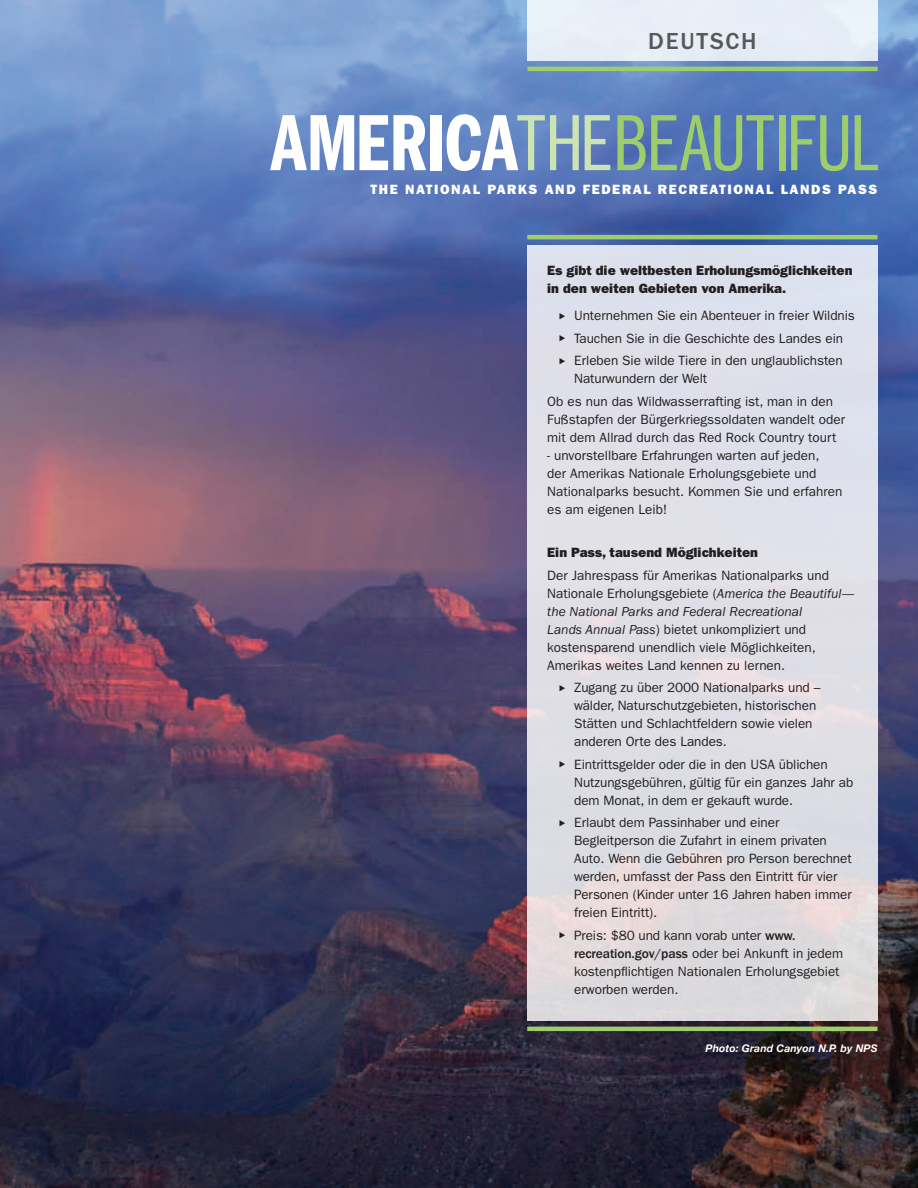
<style>
.page{position:relative;width:918px;height:1188px;background:#fff}
.page>*{position:absolute;margin:0;border:0;box-sizing:border-box;transform-origin:0 0}
.t1{font:82.5px "ITC Franklin Gothic Std Bk Cp";letter-spacing:.005em;color:#9dce6b}
.t2{font:500 24px "ITC Franklin Gothic Std";letter-spacing:.075em;color:#57585a}
.t3{font:13.5px/18px "ITC Franklin Gothic Std";letter-spacing:-.005em;color:#231f20}
.t4{font:13.5px/18px "ITC Franklin Gothic Std Hvy";color:#231f20}
.t5{font:13.5px "ITC Franklin Gothic Std Hvy";letter-spacing:.12em;color:#fff}
.t6{font:italic 700 10.5px "Helvetica Neue";letter-spacing:.01em;color:#fff}
.s1{font-family:"ITC Franklin Gothic Std Dm Cp";color:#fff}
.s2{color:#cce3b2}
.s3{font-style:italic}
.s4{font-weight:500}
</style>
<div class="page">
<img style="left:0;top:0;width:918px;height:1188px">
<div style="left:527px;top:245px;width:351px;height:776px;background:#dedfe6"></div>
<hr style="left:527px;top:67px;width:351px;height:4px;background:#9dce6b">
<hr style="left:527px;top:235px;width:351px;height:4px;background:#9dce6b">
<hr style="left:527px;top:1027px;width:351px;height:4px;background:#9dce6b">
<div style="left:527px;top:0;width:351px;height:60px;background:#e8eef7"></div>
<p class="t2" style="left:648px;top:27px;width:110px">DEUTSCH</p>
<h1 class="t1" style="left:271px;top:98px;width:608px"><span class="s1">AMERICA</span><span class="s2">THE</span>BEAUTIFUL</h1>
<p class="t5" style="left:371px;top:181px;width:508px">THE NATIONAL PARKS AND FEDERAL RECREATIONAL LANDS PASS</p>
<p class="t4" style="left:547px;top:261px;width:307px">Es gibt die weltbesten Erholungsmöglichkeiten in den weiten Gebieten von Amerika.</p>
<p class="t3" style="left:574px;top:304px;width:282px;line-height:22.5px">Unternehmen Sie ein Abenteuer in freier Wildnis<br>Tauchen Sie in die Geschichte des Landes ein<br>Erleben Sie wilde Tiere in den unglaublichsten</p>
<p class="t3" style="left:547px;top:367px;width:287px;line-height:22.5px;text-indent:27px">Naturwundern der Welt<br>Ob es nun das Wildwasserrafting ist, man in den</p>
<p class="t3" style="left:547px;top:410px;width:299px">Fußstapfen der Bürgerkriegssoldaten wandelt oder mit dem Allrad durch das Red Rock Country tourt</p>
<p class="t3" style="left:547px;top:446px;width:297px">- unvorstellbare Erfahrungen warten auf jeden,<br>der Amerikas Nationale Erholungsgebiete und Nationalparks besucht. Kommen Sie und erfahren es am eigenen Leib!</p>
<p class="t4" style="left:547px;top:543px;width:212px">Ein Pass, tausend Möglichkeiten</p>
<p class="t3" style="left:547px;top:566px;width:309px">Der Jahrespass für Amerikas Nationalparks und Nationale Erholungsgebiete (<span class="s3">America the Beautiful— the National Parks and Federal Recreational<br>Lands Annual Pass</span>) bietet unkompliziert und kostensparend unendlich viele Möglichkeiten, Amerikas weites Land kennen zu lernen.</p>
<p class="t3" style="left:574px;top:679px;width:248px">Zugang zu über 2000 Nationalparks und – wälder, Naturschutzgebieten, historischen Stätten und Schlachtfeldern sowie vielen anderen Orte des Landes.</p>
<p class="t3" style="left:574px;top:755px;width:281px">Eintrittsgelder oder die in den USA üblichen<br>Nutzungsgebühren, gültig für ein ganzes Jahr ab dem Monat, in dem er gekauft wurde.</p>
<p class="t3" style="left:574px;top:814px;width:279px">Erlaubt dem Passinhaber und einer Begleitperson die Zufahrt in einem privaten Auto. Wenn die Gebühren pro Person berechnet werden, umfasst der Pass den Eintritt für vier Personen (Kinder unter 16 Jahren haben immer freien Eintritt).</p>
<p class="t3" style="left:574px;top:926px;width:271px">Preis: $80 und kann vorab unter <span class="s4">www. recreation.gov/pass</span> oder bei Ankunft in jedem kostenpfichtigen Nationalen Erholungsgebiet erworben werden.</p>
<p class="t6" style="left:706px;top:1039px;width:173px">Photo: Grand Canyon N.P. by NPS</p>
</div>
